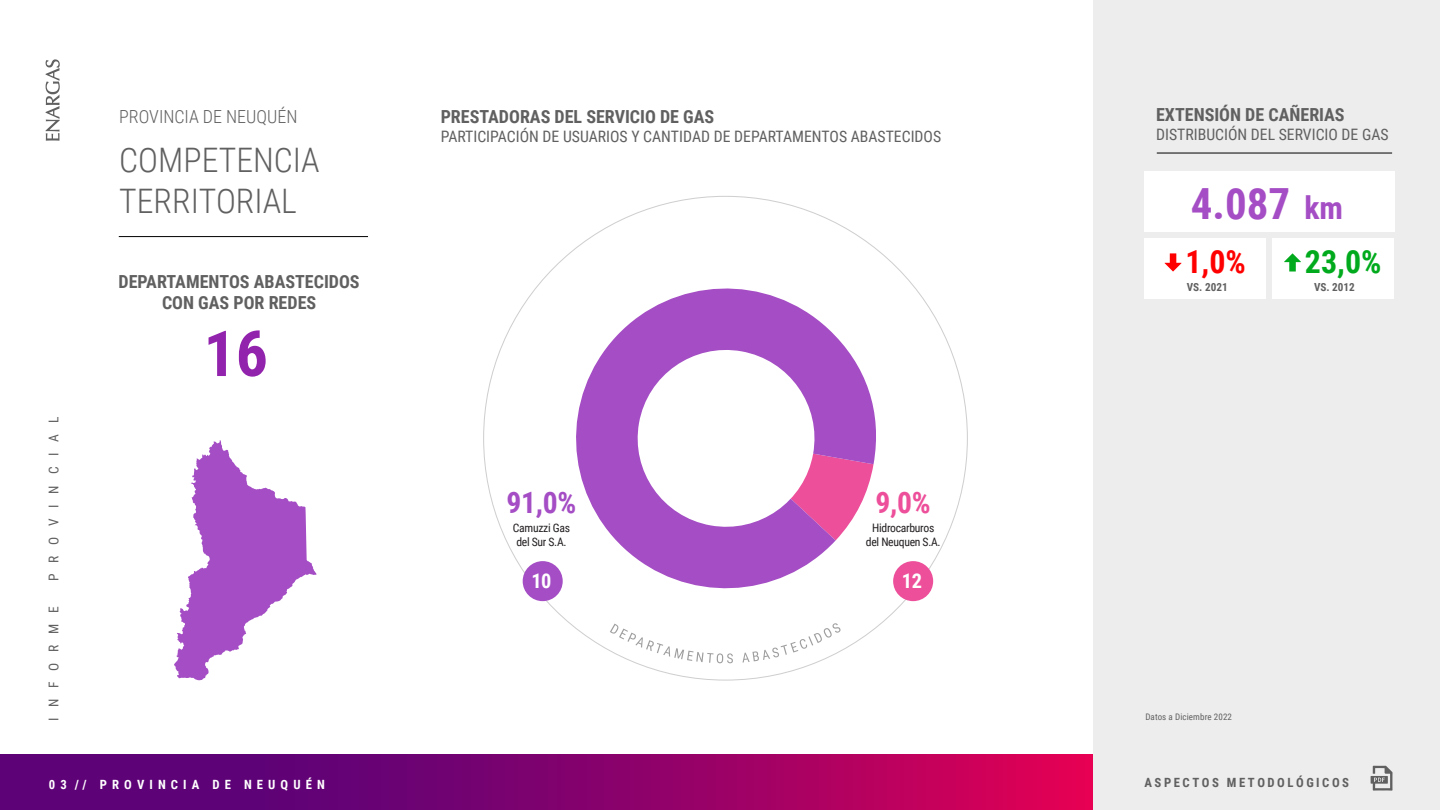
<style>
.page{position:relative;width:1440px;height:810px;background:#fff}
.page>*{position:absolute;margin:0;border:0;box-sizing:border-box;transform-origin:0 0}
.t1{font:700 63.45px "Roboto Condensed";color:#9223ad}
.t2{font:700 42.97px "Roboto Condensed";color:#a44dc4}
.t3{font:300 33.75px/40.5px "Roboto Condensed";color:#606060}
.t4{font:700 31.88px "Roboto Condensed";color:#00aa1c}
.t5{font:700 31.88px "Roboto Condensed";color:#f00}
.t6{font:700 29.62px "Roboto Condensed";color:#a44dc4}
.t7{font:700 29.62px "Roboto Condensed";color:#ed4f9a}
.t8{font:700 20.33px "Roboto Condensed";color:#fff}
.t9{font:700 18px/21.6px "Roboto Condensed";color:#606060;text-align:center}
.t10{font:300 18px "Roboto Condensed";color:#606060}
.t11{font:15.75px "Roboto Condensed";color:#606060}
.t12{font:13.5px "Roboto Condensed";letter-spacing:.8em;color:#606060}
.t13{font:700 12.75px "Roboto Condensed";letter-spacing:.4em;color:#fff}
.t14{font:700 12.75px "Roboto Condensed";letter-spacing:.2em;color:#606060}
.t15{font:11.7px/13.7px "Roboto Condensed";letter-spacing:-.025em;color:#231f20}
.t16{font:700 11.18px "Roboto Condensed";color:#606060}
.t17{font:9px "Roboto Condensed";letter-spacing:.01em;color:#606060}
.s1{font-size:31.72px}
</style>
<div class="page">
<svg style="left:562px;top:288px;width:314px;height:301px;fill:#a44dc4"></svg>
<svg style="left:0;top:754px;width:1093px;height:56px;background:#8a016b"></svg>
<div style="left:1093px;top:0;width:347px;height:810px;background:#ededed"></div>
<div style="left:1144px;top:171px;width:250px;height:61px;background:#fff"></div>
<div style="left:1144px;top:238px;width:122px;height:61px;background:#fff"></div>
<div style="left:1272px;top:238px;width:122px;height:61px;background:#fff"></div>
<hr style="left:1157px;top:153px;width:235px;height:1px;background:#000">
<svg style="left:1371px;top:766px;width:22px;height:25px"></svg>
<svg style="left:1165px;top:253px;width:17px;height:19px"></svg>
<svg style="left:1284px;top:253px;width:17px;height:19px"></svg>
<hr style="left:119px;top:236px;width:249px;height:1px;background:#000">
<svg style="left:610px;top:624px;width:123px;height:39px"></svg>
<svg style="left:742px;top:623px;width:99px;height:40px"></svg>
<div style="left:523px;top:561px;width:40px;height:40px;background:#a44dc4;border-radius:50%"></div>
<div style="left:893px;top:561px;width:40px;height:40px;background:#ed4f9a;border-radius:50%"></div>
<svg style="left:46px;top:59px;width:14px;height:82px"></svg>
<svg style="left:631px;top:343px;width:243px;height:197px"></svg>
<svg style="left:174px;top:440px;width:142px;height:240px"></svg>
<p class="t10" style="left:119px;top:104px;width:180px">PROVINCIA DE NEUQUÉN</p>
<p class="t9" style="left:441px;top:106px;width:275px">PRESTADORAS DEL SERVICIO DE GAS</p>
<p class="t11" style="left:441px;top:126px;width:502px">PARTICIPACIÓN DE USUARIOS Y CANTIDAD DE DEPARTAMENTOS ABASTECIDOS</p>
<h3 class="t3" style="left:119px;top:139px;width:202px">COMPETENCIA<br>TERRITORIAL</h3>
<p class="t12" style="left:44px;top:581px;width:166px;rotate:-90deg">PROVINCIAL</p>
<p class="t12" style="left:44px;top:721px;width:117px;rotate:-90deg">INFORME</p>
<p class="t9" style="left:119px;top:270px;width:243px">DEPARTAMENTOS ABASTECIDOS<br>CON GAS POR REDES</p>
<h1 class="t1" style="left:204px;top:309px;width:66px">16</h1>
<p class="t13" style="left:49px;top:775px;width:277px">03 // PROVINCIA DE NEUQUÉN</p>
<h3 class="t6" style="left:507px;top:482px;width:71px">91,0%</h3>
<p class="t15" style="left:513px;top:521px;width:59px">Camuzzi Gas del Sur S.A.</p>
<p class="t8" style="left:531px;top:567px;width:22px">10</p>
<h3 class="t7" style="left:875px;top:482px;width:57px">9,0%</h3>
<p class="t15" style="left:866px;top:521px;width:76px;text-align:center">Hidrocarburos del Neuquen S.A.</p>
<p class="t8" style="left:902px;top:567px;width:22px">12</p>
<p class="t9" style="left:1156px;top:103px;width:190px">EXTENSIÓN DE CAÑERIAS</p>
<p class="t11" style="left:1156px;top:123px;width:234px">DISTRIBUCIÓN DEL SERVICIO DE GAS</p>
<h2 class="t2" style="left:1191px;top:173px;width:154px">4.087 <span class="s1">km</span></h2>
<h3 class="t5" style="left:1185px;top:239px;width:62px">1,0%</h3>
<p class="t16" style="left:1187px;top:279px;width:42px">VS. 2021</p>
<h3 class="t4" style="left:1305px;top:239px;width:78px">23,0%</h3>
<p class="t16" style="left:1314px;top:279px;width:42px">VS. 2012</p>
<p class="t17" style="left:1145px;top:711px;width:88px">Datos a Diciembre 2022</p>
<p class="t14" style="left:1144px;top:773px;width:206px">ASPECTOS METODOLÓGICOS</p>
</div>
